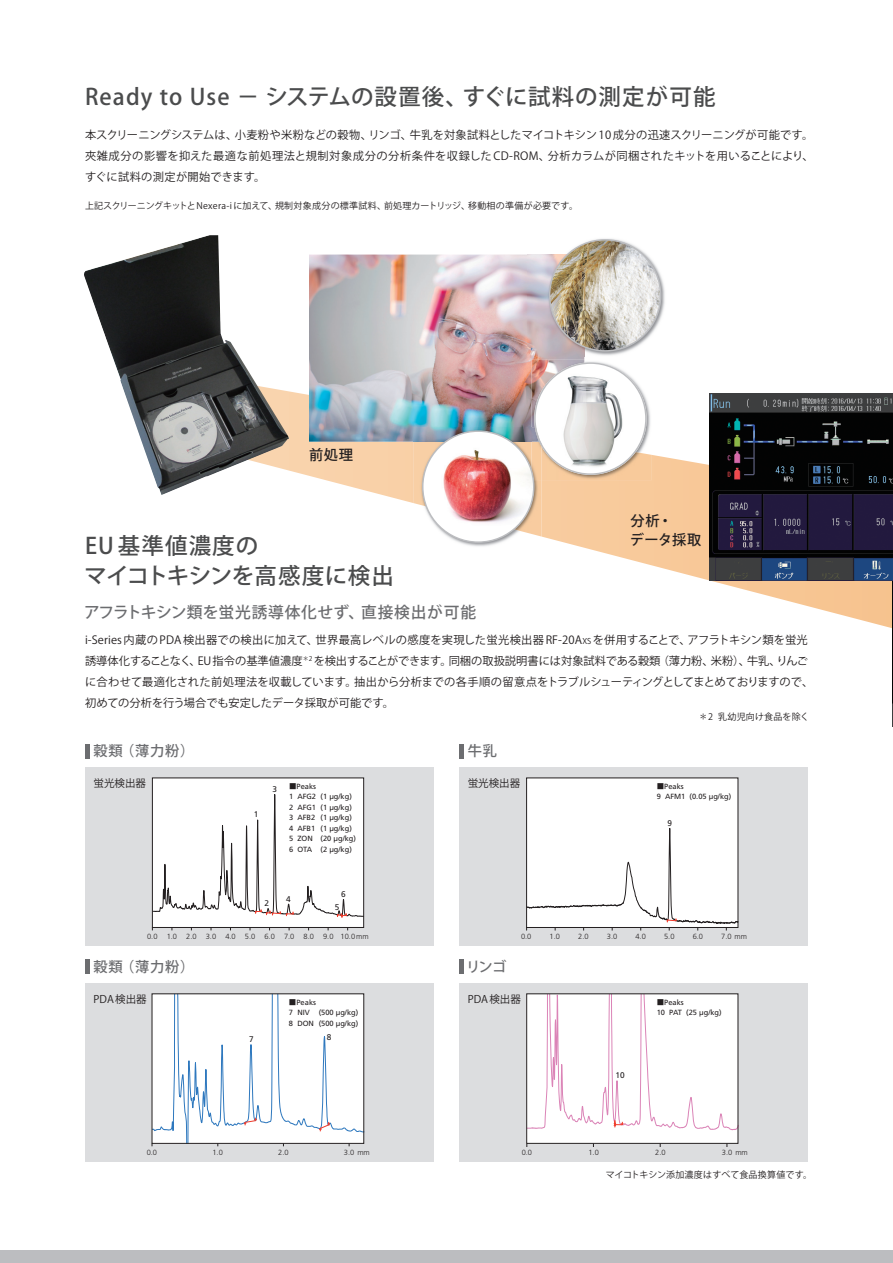
<style>
.page{position:relative;width:893px;height:1263px;background:#fff}
.page>*{position:absolute;margin:0;border:0;box-sizing:border-box;transform-origin:0 0}
.t1{font:500 22.5px "Koz Go Pro";letter-spacing:.05em;color:#4b4c4d}
.t2{font:500 22.5px/30px "Koz Go Pro";letter-spacing:.03em;color:#4b4c4d}
.t3{font:500 15.75px "Koz Go Pro";letter-spacing:.04em;color:#6c6d70}
.t4{font:500 14.25px "Koz Go Pro";letter-spacing:.055em;color:#6c6d70}
.t5{font:500 14.25px/19.5px "Koz Go Pro";letter-spacing:.05em;color:#231f20}
.t6{font:11.25px/21px "Koz Go Pro";color:#231f20;text-align:justify}
.t7{font:10.5px "Koz Go Pro";color:#231f20}
.t8{font:9px "Koz Go Pro";letter-spacing:.03em;color:#231f20}
.t9{font:9px "Koz Go Pro";letter-spacing:.01em;color:#231f20}
.t10{font:8.25px "Frutiger LT Std";color:#231f20}
.t11{font:7.5px/10.5px "Frutiger LT Std";color:#231f20}
.t12{font:300 7.5px "Frutiger LT Std";color:#231f20}
.s1{font-size:7.8px}
.s2{font-family:"Koz Go Pro"}
</style>
<div class="page">
<hr style="left:85px;top:743px;width:4px;height:15px;background:#6c6d70">
<hr style="left:459px;top:743px;width:4px;height:15px;background:#6c6d70">
<hr style="left:85px;top:959px;width:4px;height:15px;background:#6c6d70">
<hr style="left:459px;top:959px;width:4px;height:15px;background:#6c6d70">
<div style="left:0;top:1250px;width:893px;height:13px;background:#bcbdc0"></div>
<svg style="left:289px;top:391px;width:603px;height:237px"></svg>
<div style="left:85px;top:983px;width:349px;height:178px;background:#dcdddf"></div>
<div style="left:459px;top:983px;width:349px;height:178px;background:#dcdddf"></div>
<div style="left:527px;top:994px;width:211px;height:149px;background:#fff"></div>
<div style="left:85px;top:767px;width:349px;height:178px;background:#dcdddf"></div>
<div style="left:459px;top:767px;width:349px;height:178px;background:#dcdddf"></div>
<div style="left:527px;top:778px;width:211px;height:149px;background:#fff"></div>
<img style="left:309px;top:255px;width:275px;height:187px">
<img style="left:584px;top:360px;width:68px;height:87px">
<img style="left:542px;top:447px;width:110px;height:33px">
<img style="left:532px;top:360px;width:52px;height:68px">
<svg style="left:534px;top:362px;width:113px;height:113px"></svg>
<img style="left:414px;top:537px;width:128px;height:11px">
<img style="left:414px;top:442px;width:128px;height:95px">
<img style="left:414px;top:428px;width:121px;height:14px">
<img style="left:532px;top:442px;width:10px;height:38px">
<img style="left:535px;top:428px;width:7px;height:19px">
<div style="left:423px;top:431px;width:111px;height:111px;background:#fff;border-radius:50%"></div>
<img style="left:423px;top:445px;width:111px;height:81px">
<div style="left:422px;top:430px;width:112px;height:113px;border:2px solid #bcbdc0;border-radius:50%"></div>
<img style="left:528px;top:238px;width:137px;height:119px">
<img style="left:528px;top:255px;width:56px;height:102px">
<img style="left:550px;top:240px;width:111px;height:111px;border-radius:54px">
<div style="left:549px;top:239px;width:112px;height:113px;border:2px solid #bcbdc0;border-radius:50%"></div>
<img style="left:84px;top:235px;width:205px;height:260px">
<svg style="left:526px;top:993px;width:213px;height:137px"></svg>
<svg style="left:152px;top:993px;width:213px;height:153px;background:#eff2f6"></svg>
<svg style="left:526px;top:825px;width:213px;height:105px"></svg>
<div style="left:526px;top:778px;width:212px;height:150px;border:1px solid #231f20"></div>
<svg style="left:152px;top:777px;width:212px;height:169px;background:#f1f1f1"></svg>
<svg style="left:255px;top:909px;width:39px;height:7px"></svg>
<svg style="left:337px;top:913px;width:10px;height:5px"></svg>
<div style="left:152px;top:778px;width:212px;height:150px;border:1px solid #231f20"></div>
<img style="left:892px;top:580px;width:1px;height:146px">
<img style="left:709px;top:393px;width:184px;height:187px">
<h1 class="t1" style="left:85px;top:82px;width:632px">Ready to Use － システムの設置後、すぐに試料の測定が可能</h1>
<p class="t6" style="left:85px;top:124px;width:730px">本スクリーニングシステムは、小麦粉や米粉などの穀物、リンゴ、牛乳を対象試料としたマイコトキシン 10 成分の迅速スクリーニングが可能です。夾雑成分の影響を抑えた最適な前処理法と規制対象成分の分析条件を収録した CD-ROM、分析カラムが同梱されたキットを用いることにより、すぐに試料の測定が開始できます。</p>
<p class="t8" style="left:85px;top:200px;width:494px">上記スクリーニングキットとNexera-i に加えて、規制対象成分の標準試料、前処理カートリッジ、移動相の準備が必要です。</p>
<p class="t5" style="left:309px;top:445px;width:46px">前処理</p>
<h1 class="t2" style="left:85px;top:531px;width:311px">EU 基準値濃度の<br>マイコトキシンを高感度に検出</h1>
<p class="t5" style="left:630px;top:512px;width:73px">分析・<br>データ採取</p>
<h2 class="t3" style="left:84px;top:602px;width:394px">アフラトキシン類を蛍光誘導体化せず、直接検出が可能</h2>
<p class="t6" style="left:85px;top:629px;width:730px;text-align:left">i-Series 内蔵の PDA 検出器での検出に加えて、世界最高レベルの感度を実現した蛍光検出器 RF-20A<span class="s1">XS</span>を併用することで、アフラトキシン類を蛍光誘導体化することなく、EU指令の基準値濃度<sup>＊2</sup> を検出することができます。同梱の取扱説明書には対象試料である穀類（薄力粉、米粉）、牛乳、りんごに合わせて最適化された前処理法を収載しています。抽出から分析までの各手順の留意点をトラブルシューティングとしてまとめておりますので、初めての分析を行う場合でも安定したデータ採取が可能です。</p>
<p class="t4" style="left:94px;top:742px;width:102px">穀類（薄力粉）</p>
<p class="t4" style="left:468px;top:742px;width:31px">牛乳</p>
<p class="t7" style="left:94px;top:776px;width:54px">蛍光検出器</p>
<p class="t7" style="left:468px;top:776px;width:54px">蛍光検出器</p>
<p class="t11" style="left:289px;top:781px;width:68px"><span class="s2">■</span>Peaks<br>1 AFG2 (1 µg/kg)<br>2 AFG1 (1 µg/kg)<br>3 AFB2 (1 µg/kg)<br>4 AFB1 (1 µg/kg)<br>5 ZON (20 µg/kg)<br>6 OTA (2 µg/kg)</p>
<p class="t10" style="left:272px;top:784px;width:6px">3</p>
<p class="t10" style="left:254px;top:809px;width:6px">1</p>
<p class="t8" style="left:699px;top:711px;width:112px">＊2 乳幼児向け食品を除く</p>
<p class="t11" style="left:657px;top:781px;width:76px"><span class="s2">■</span>Peaks<br>9 AFM1 (0.05 µg/kg)</p>
<p class="t10" style="left:668px;top:818px;width:6px">9</p>
<p class="t10" style="left:265px;top:898px;width:6px">2</p>
<p class="t10" style="left:286px;top:894px;width:6px">4</p>
<p class="t10" style="left:341px;top:889px;width:6px">6</p>
<p class="t10" style="left:335px;top:902px;width:6px">5</p>
<p class="t12" style="left:147px;top:932px;width:12px">0.0</p>
<p class="t12" style="left:341px;top:932px;width:29px">10.0mm</p>
<p class="t12" style="left:521px;top:932px;width:12px">0.0</p>
<p class="t12" style="left:550px;top:932px;width:12px">1.0</p>
<p class="t12" style="left:578px;top:932px;width:12px">2.0</p>
<p class="t12" style="left:607px;top:932px;width:12px">3.0</p>
<p class="t12" style="left:635px;top:932px;width:12px">4.0</p>
<p class="t12" style="left:167px;top:932px;width:12px">1.0</p>
<p class="t12" style="left:186px;top:932px;width:12px">2.0</p>
<p class="t12" style="left:206px;top:932px;width:12px">3.0</p>
<p class="t12" style="left:225px;top:932px;width:12px">4.0</p>
<p class="t12" style="left:245px;top:932px;width:12px">5.0</p>
<p class="t12" style="left:264px;top:932px;width:12px">6.0</p>
<p class="t12" style="left:284px;top:932px;width:12px">7.0</p>
<p class="t12" style="left:304px;top:932px;width:12px">8.0</p>
<p class="t12" style="left:323px;top:932px;width:12px">9.0</p>
<p class="t4" style="left:94px;top:958px;width:102px">穀類（薄力粉）</p>
<p class="t4" style="left:466px;top:958px;width:42px">リンゴ</p>
<p class="t12" style="left:664px;top:932px;width:12px">5.0</p>
<p class="t12" style="left:693px;top:932px;width:12px">6.0</p>
<p class="t12" style="left:721px;top:932px;width:27px">7.0 mm</p>
<p class="t7" style="left:94px;top:992px;width:55px">PDA 検出器</p>
<p class="t7" style="left:468px;top:992px;width:55px">PDA 検出器</p>
<p class="t11" style="left:289px;top:997px;width:71px"><span class="s2">■</span>Peaks<br>7 NIV (500 µg/kg)<br>8 DON (500 µg/kg)</p>
<p class="t11" style="left:657px;top:997px;width:67px"><span class="s2">■</span>Peaks<br>10 PAT (25 µg/kg)</p>
<p class="t10" style="left:249px;top:1034px;width:6px">7</p>
<p class="t10" style="left:327px;top:1032px;width:6px">8</p>
<p class="t10" style="left:616px;top:1070px;width:11px">10</p>
<p class="t12" style="left:147px;top:1148px;width:12px">0.0</p>
<p class="t12" style="left:212px;top:1148px;width:12px">1.0</p>
<p class="t12" style="left:278px;top:1148px;width:12px">2.0</p>
<p class="t12" style="left:344px;top:1148px;width:27px">3.0 mm</p>
<p class="t12" style="left:522px;top:1148px;width:12px">0.0</p>
<p class="t12" style="left:588px;top:1148px;width:12px">1.0</p>
<p class="t12" style="left:655px;top:1148px;width:12px">2.0</p>
<p class="t12" style="left:722px;top:1148px;width:27px">3.0 mm</p>
<p class="t9" style="left:606px;top:1169px;width:208px">マイコトキシン添加濃度はすべて食品換算値です。</p>
</div>
